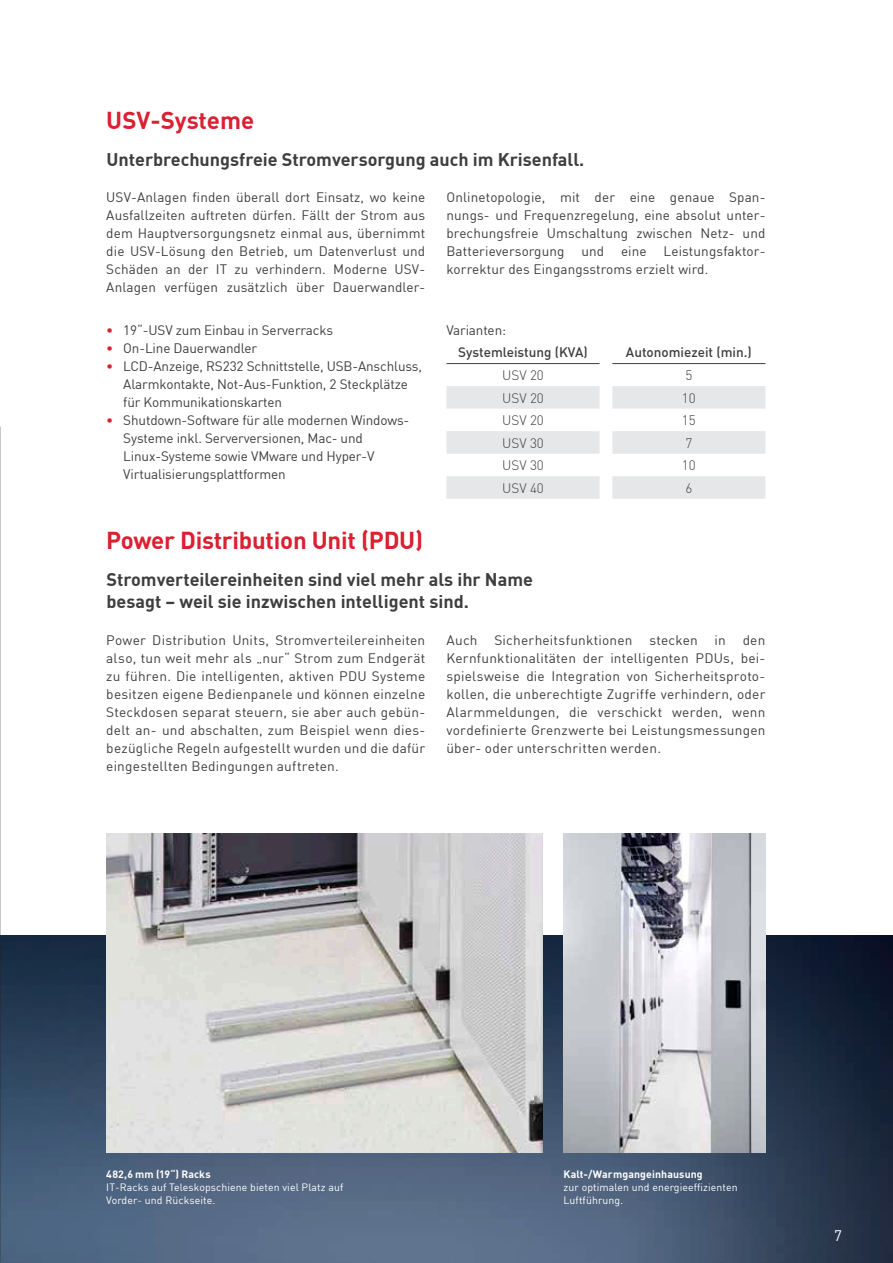
<style>
.page{position:relative;width:893px;height:1263px;background:#fff}
.page>*{position:absolute;margin:0;border:0;box-sizing:border-box;transform-origin:0 0}
.t1{font:700 24px "DIN";letter-spacing:-.01em;color:#da2031}
.t2{font:700 18px/21.6px "DIN";color:#3e3e3f}
.t3{font:15px "DIN";color:#fff}
.t4{font:13.5px/18px "DIN";letter-spacing:-.01em;color:#3e3e3f;text-align:justify}
.t5{font:300 13.5px "DIN";color:#3e3e3f}
.t6{font:500 13.5px "DIN";color:#3e3e3f}
.t7{font:10.5px/12.6px "DIN";letter-spacing:.01em;color:#fff}
.t8{font:700 10.5px "DIN";letter-spacing:.015em;color:#fff}
.s1{color:#da2031}
</style>
<div class="page">
<img style="left:1px;top:935px;width:892px;height:328px">
<img style="left:0;top:0;width:1px;height:1263px">
<img style="left:563px;top:833px;width:202px;height:319px">
<img style="left:106px;top:833px;width:436px;height:319px">
<svg style="left:446px;top:386px;width:319px;height:113px"></svg>
<hr style="left:446px;top:363px;width:154px;height:1px;background:#3e3e3f">
<hr style="left:612px;top:363px;width:153px;height:1px;background:#3e3e3f">
<h1 class="t1" style="left:106px;top:105px;width:149px">USV-Systeme</h1>
<h2 class="t2" style="left:107px;top:148px;width:479px">Unterbrechungsfreie Stromversorgung auch im Krisenfall.</h2>
<p class="t4" style="left:106px;top:188px;width:320px">USV-Anlagen finden überall dort Einsatz, wo keine Ausfallzeiten auftreten dürfen. Fällt der Strom aus dem Hauptversorgungsnetz einmal aus, übernimmt die USV-Lösung den Betrieb, um Datenverlust und Schäden an der IT zu verhindern. Moderne USV-Anlagen verfügen zusätzlich über Dauerwandler-</p>
<p class="t4" style="left:446px;top:188px;width:320px">Onlinetopologie, mit der eine genaue Span&shy;nungs- und Frequenzregelung, eine absolut unter&shy;brechungsfreie Umschaltung zwischen Netz- und Batterieversorgung und eine Leistungsfaktor&shy;korrektur des Eingangsstroms erzielt wird.</p>
<p class="t4" style="left:106px;top:321px;width:228px"><span class="s1">•</span> 19“-USV zum Einbau in Serverracks</p>
<p class="t4" style="left:106px;top:339px;width:152px"><span class="s1">•</span> On-Line Dauerwandler</p>
<p class="t4" style="left:123px;top:357px;width:300px;text-align:left;text-indent:-17px"><span class="s1">•</span> LCD-Anzeige, RS232 Schnittstelle, USB-Anschluss,<br>Alarmkontakte, Not-Aus-Funktion, 2 Steckplätze für Kommunikationskarten</p>
<p class="t4" style="left:123px;top:411px;width:288px;text-align:left;text-indent:-17px"><span class="s1">•</span> Shutdown-Software für alle modernen Windows-Systeme inkl. Serverversionen, Mac- und Linux-Systeme sowie VMware und Hyper-V Virtualisierungsplattformen</p>
<h1 class="t1" style="left:106px;top:525px;width:318px">Power Distribution Unit (PDU)</h1>
<p class="t4" style="left:446px;top:321px;width:61px">Varianten:</p>
<p class="t6" style="left:458px;top:344px;width:131px">Systemleistung (KVA)</p>
<p class="t6" style="left:626px;top:344px;width:127px">Autonomiezeit (min.)</p>
<p class="t5" style="left:502px;top:367px;width:43px">USV 20</p>
<p class="t5" style="left:685px;top:367px;width:8px">5</p>
<p class="t5" style="left:502px;top:389px;width:43px">USV 20</p>
<p class="t5" style="left:682px;top:389px;width:15px">10</p>
<p class="t5" style="left:502px;top:412px;width:43px">USV 20</p>
<p class="t5" style="left:682px;top:412px;width:15px">15</p>
<p class="t5" style="left:502px;top:435px;width:43px">USV 30</p>
<p class="t5" style="left:685px;top:435px;width:8px">7</p>
<p class="t5" style="left:502px;top:457px;width:43px">USV 30</p>
<p class="t5" style="left:682px;top:457px;width:15px">10</p>
<p class="t5" style="left:502px;top:480px;width:43px">USV 40</p>
<p class="t5" style="left:685px;top:480px;width:8px">6</p>
<h2 class="t2" style="left:107px;top:568px;width:428px">Stromverteilereinheiten sind viel mehr als ihr Name besagt – weil sie inzwischen intelligent sind.</h2>
<p class="t4" style="left:106px;top:631px;width:320px">Power Distribution Units, Stromverteilereinheiten also, tun weit mehr als „nur“ Strom zum Endgerät zu führen. Die intelligenten, aktiven PDU Systeme besitzen eigene Bedienpanele und können einzelne Steckdosen separat steuern, sie aber auch gebün&shy;delt an- und abschalten, zum Beispiel wenn dies&shy;bezügliche Regeln aufgestellt wurden und die dafür eingestellten Bedingungen auftreten.</p>
<p class="t4" style="left:446px;top:631px;width:320px">Auch Sicherheitsfunktionen stecken in den Kernfunktionalitäten der intelligenten PDUs, bei&shy;spielsweise die Integration von Sicherheitsproto&shy;kollen, die unberechtigte Zugriffe verhindern, oder Alarmmeldungen, die verschickt werden, wenn vordefinierte Grenzwerte bei Leistungsmessungen über- oder unterschritten werden.</p>
<p class="t8" style="left:106px;top:1168px;width:106px">482,6 mm (19“) Racks</p>
<p class="t7" style="left:106px;top:1181px;width:239px">IT-Racks auf Teleskopschiene bieten viel Platz auf<br>Vorder- und Rückseite.</p>
<p class="t8" style="left:563px;top:1168px;width:141px">Kalt-/Warmgangeinhausung</p>
<p class="t7" style="left:563px;top:1181px;width:176px">zur optimalen und energieeffizienten<br>Luftführung.</p>
<p class="t3" style="left:834px;top:1226px;width:9px">7</p>
</div>
